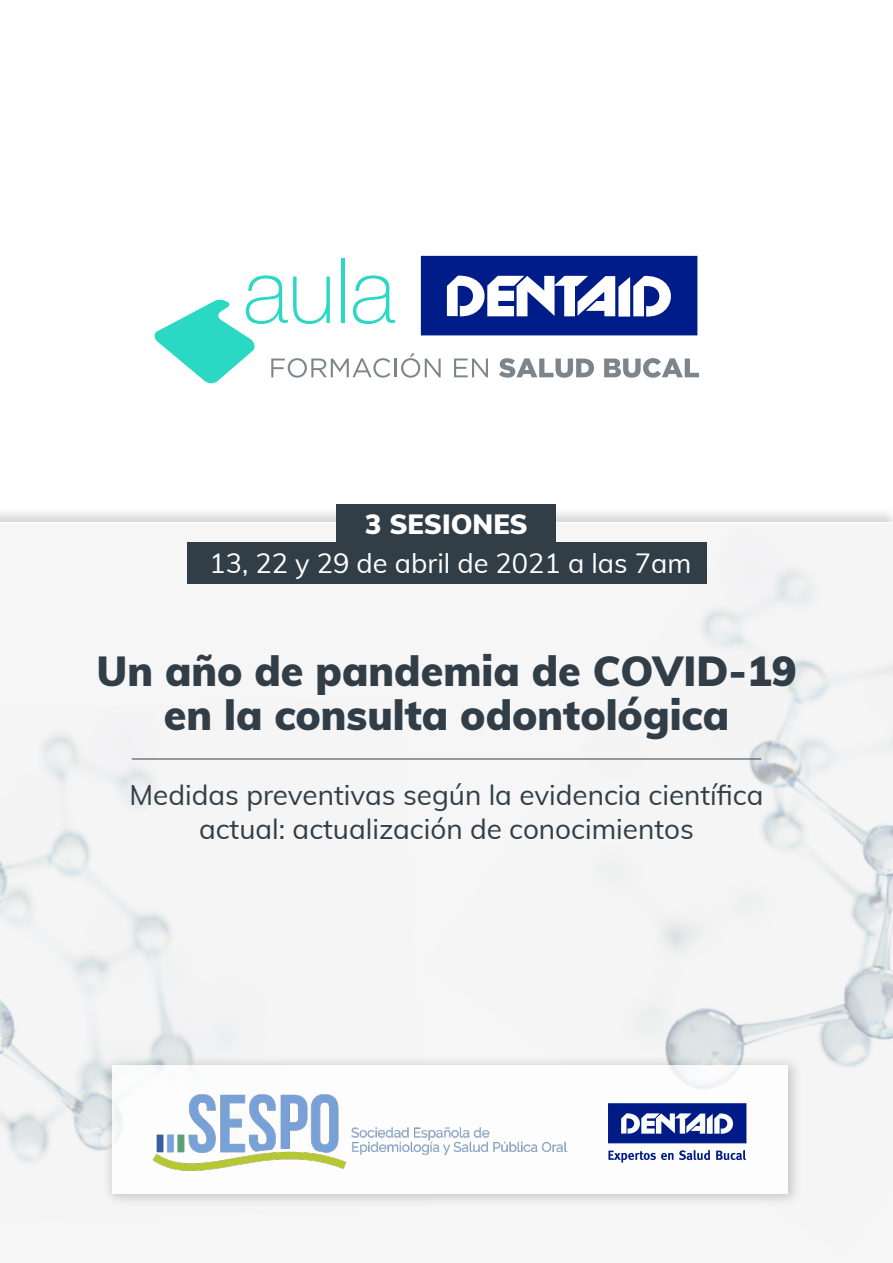
<style>
.page{position:relative;width:893px;height:1263px;background:#fff}
.page>*{position:absolute;margin:0;border:0;box-sizing:border-box;transform-origin:0 0}
.t1{font:900 41.1px/44.4px "Muli";color:#313e48;text-align:center}
.t2{font:27.9px/33.5px "Muli";color:#313e48;text-align:center}
.t3{font:27.15px "Muli";color:#fff}
.t4{font:900 27.15px "Muli";color:#fff}
</style>
<div class="page">
<img style="left:0;top:504px;width:892px;height:19px">
<div style="left:0;top:523px;width:892px;height:740px;background:#f5f5f5"></div>
<svg style="left:454px;top:359px;width:34px;height:18px"></svg>
<svg style="left:499px;top:358px;width:95px;height:20px"></svg>
<svg style="left:604px;top:358px;width:95px;height:20px"></svg>
<div style="left:421px;top:256px;width:276px;height:79px;background:#001c88"></div>
<svg style="left:447px;top:275px;width:224px;height:42px"></svg>
<hr style="left:341px;top:259px;width:3px;height:64px;background:#2bd8c4">
<svg style="left:154px;top:275px;width:286px;height:109px"></svg>
<img style="left:99px;top:1052px;width:697px;height:149px">
<div style="left:112px;top:1065px;width:676px;height:128px;background:#fff"></div>
<img style="left:152px;top:1094px;width:416px;height:77px">
<div style="left:608px;top:1103px;width:138px;height:40px;background:#001c88;border:1px solid #001c88"></div>
<svg style="left:621px;top:1113px;width:112px;height:21px"></svg>
<svg style="left:608px;top:1151px;width:65px;height:12px"></svg>
<svg style="left:679px;top:1150px;width:31px;height:10px"></svg>
<svg style="left:716px;top:1150px;width:30px;height:10px"></svg>
<div style="left:337px;top:504px;width:219px;height:39px;background:#313e48"></div>
<div style="left:186px;top:543px;width:520px;height:41px;background:#313e48"></div>
<hr style="left:132px;top:759px;width:629px;height:1px;background:#313e48">
<p class="t4" style="left:365px;top:504px;width:164px">3 SESIONES</p>
<p class="t3" style="left:209px;top:543px;width:483px">13, 22 y 29 de abril de 2021 a las 7am</p>
<h1 class="t1" style="left:96px;top:647px;width:701px">Un año de pandemia de COVID-19 en la consulta odontológica</h1>
<p class="t2" style="left:129px;top:777px;width:635px">Medidas preventivas según la evidencia científica actual: actualización de conocimientos</p>
</div>
